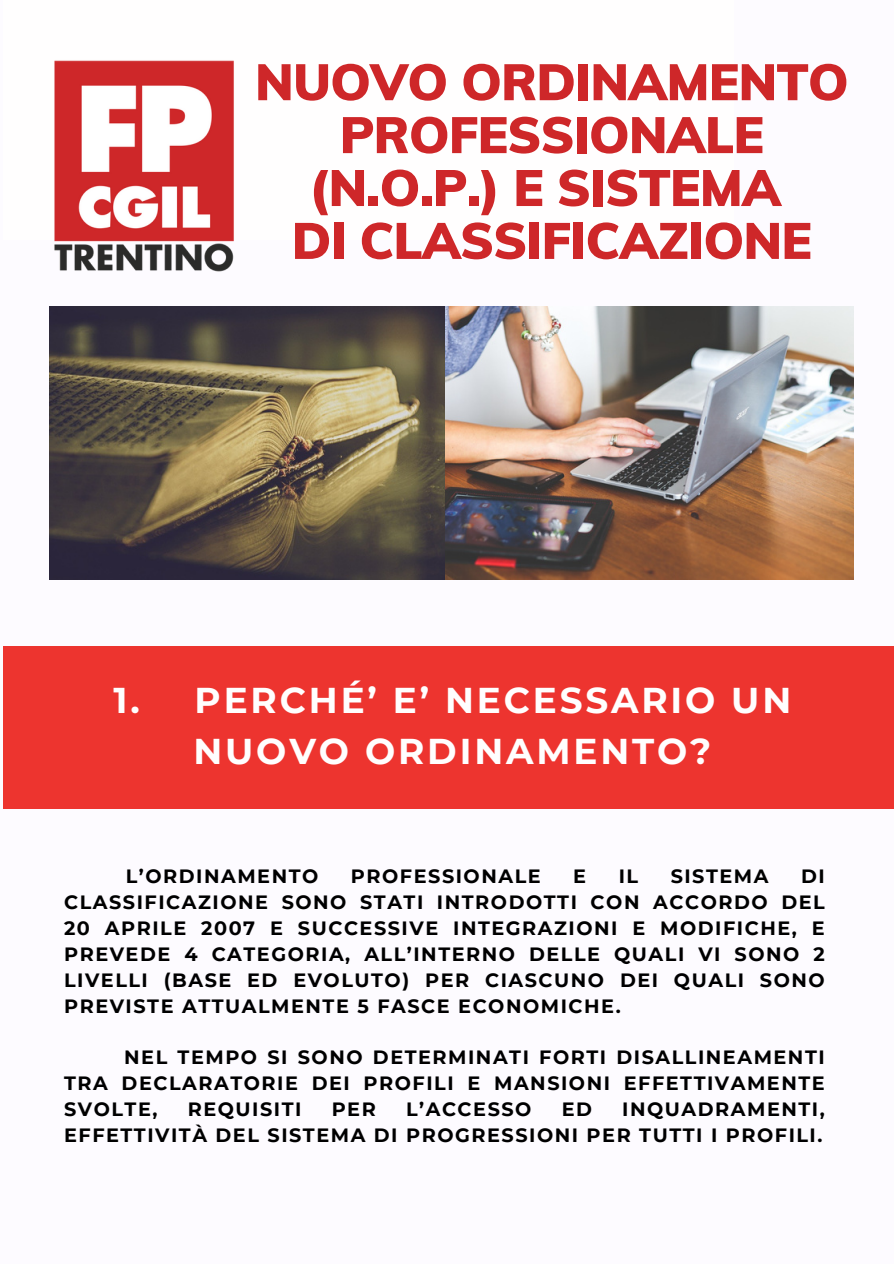
<style>
.page{position:relative;width:894px;height:1264px;background:#fff}
.page>*{position:absolute;margin:0;border:0;box-sizing:border-box;transform-origin:0 0}
.t1{font:900 50.55px/52.8px "Muli";letter-spacing:-.015em;color:#ce2729;text-align:center}
.t2{font:700 35.85px/51.4px "Montserrat";letter-spacing:.08em;color:#fffefe;text-align:center}
.t3{font:700 19.2px/25.8px "Montserrat";letter-spacing:.08em;color:#000;text-align:justify}
</style>
<div class="page">
<div style="left:0;top:0;width:893px;height:1263px;background:#fdfbff"></div>
<div style="left:4px;top:646px;width:889px;height:163px;background:#ed342f"></div>
<img style="left:54px;top:60px;width:180px;height:212px">
<img style="left:50px;top:307px;width:803px;height:272px">
<p class="t1" style="left:255px;top:55px;width:595px">NUOVO ORDINAMENTO<br>PROFESSIONALE (N.O.P.) E SISTEMA<br>DI CLASSIFICAZIONE</p>
<h2 class="t2" style="left:113px;top:674px;width:679px">1. PERCHÉ’ E’ NECESSARIO UN<br>NUOVO ORDINAMENTO?</h2>
<p class="t3" style="left:126px;top:863px;width:194px">L’ORDINAMENTO</p>
<p class="t3" style="left:351px;top:863px;width:191px">PROFESSIONALE</p>
<p class="t3" style="left:573px;top:863px;width:14px">E</p>
<p class="t3" style="left:618px;top:863px;width:21px">IL</p>
<p class="t3" style="left:670px;top:863px;width:99px">SISTEMA</p>
<p class="t3" style="left:64px;top:863px;width:762px;text-indent:736px">DI CLASSIFICAZIONE SONO STATI INTRODOTTI CON ACCORDO DEL 20 APRILE 2007 E SUCCESSIVE INTEGRAZIONI E MODIFICHE, E PREVEDE 4 CATEGORIA, ALL’INTERNO DELLE QUALI VI SONO 2<br>LIVELLI (BASE ED EVOLUTO) PER CIASCUNO DEI QUALI SONO PREVISTE ATTUALMENTE 5 FASCE ECONOMICHE.</p>
<p class="t3" style="left:64px;top:1044px;width:762px;text-indent:60px">NEL TEMPO SI SONO DETERMINATI FORTI DISALLINEAMENTI TRA DECLARATORIE DEI PROFILI E MANSIONI EFFETTIVAMENTE SVOLTE,</p>
<p class="t3" style="left:188px;top:1096px;width:115px">REQUISITI</p>
<p class="t3" style="left:331px;top:1096px;width:46px">PER</p>
<p class="t3" style="left:406px;top:1096px;width:127px">L’ACCESSO</p>
<p class="t3" style="left:561px;top:1096px;width:32px">ED</p>
<p class="t3" style="left:64px;top:1096px;width:762px;text-align:right">INQUADRAMENTI,<br>EFFETTIVITÀ DEL SISTEMA DI PROGRESSIONI PER TUTTI I PROFILI.</p>
</div>
